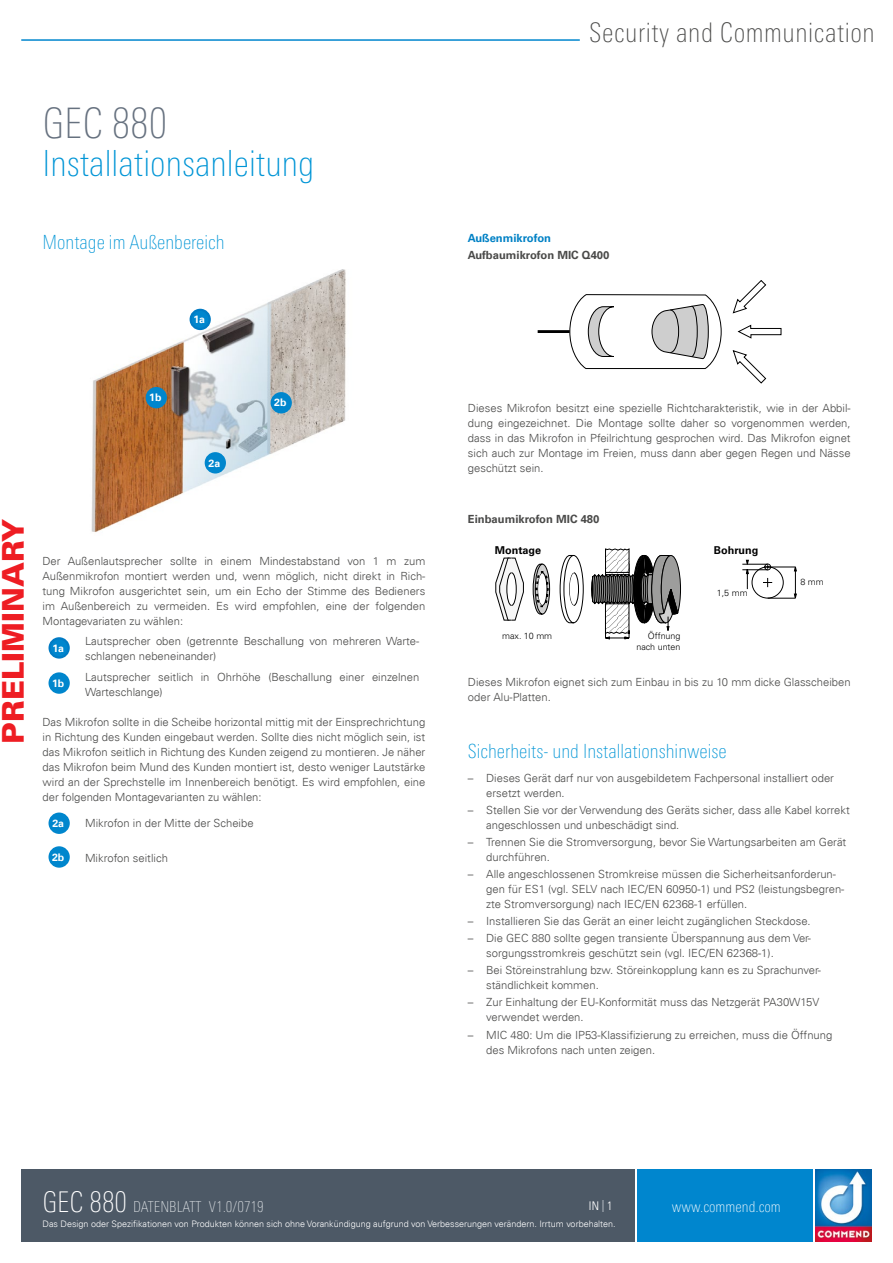
<style>
.page{position:relative;width:893px;height:1263px;background:#fff}
.page>*{position:absolute;margin:0;border:0;box-sizing:border-box;transform-origin:0 0}
.t1{font:100 condensed 42px "Univers Next Pro";color:#66717f}
.t2{font:100 condensed 36px "Univers Next Pro";color:#0095d6}
.t3{font:900 30px "Univers";color:#ee1d23}
.t4{font:100 condensed 27px "Univers Next Pro";letter-spacing:.02em;color:#4a4a49}
.t5{font:100 condensed 19.5px "Univers Next Pro";color:#0095d6}
.t6{font:100 condensed 15px "Univers Next Pro";color:#e0e4e7}
.t7{font:100 condensed 15px "Univers Next Pro";color:#fff}
.t8{font:12px "Univers Com 47 Light Cond";color:#fff}
.t9{font:300 11.25px/15px "Univers Com 45";color:#4a4a49}
.t10{font:700 11.25px "Univers Com 65";color:#4a4a49}
.t11{font:700 11.25px "Univers Com 65";color:#0081c5}
.t12{font:700 10.8px "Univers Com 65";color:#000}
.t13{font:700 10.5px "Univers Com 65";color:#fff}
.t14{font:300 9px "Univers Com 45";color:#fff}
.t15{font:300 8.85px/10.6px "Univers Com 45";color:#000;text-align:right}
.s1{font-size:28.5px;color:#fff}
.s2{color:#e0e4e7}
</style>
<div class="page">
<img style="left:815px;top:1169px;width:57px;height:73px">
<img style="left:91px;top:270px;width:255px;height:263px">
<div style="left:191px;top:310px;width:19px;height:19px;background:#0086ce;border-radius:50%"></div>
<div style="left:190px;top:309px;width:21px;height:21px;border:2px solid #007bc4;border-radius:50%"></div>
<div style="left:147px;top:388px;width:19px;height:19px;background:#0086cd;border-radius:50%"></div>
<div style="left:146px;top:387px;width:21px;height:21px;border:2px solid #0086cd;border-radius:50%"></div>
<div style="left:206px;top:453px;width:19px;height:19px;background:#0086cd;border-radius:50%"></div>
<div style="left:205px;top:452px;width:21px;height:21px;border:2px solid #0086cd;border-radius:50%"></div>
<div style="left:272px;top:393px;width:19px;height:19px;background:#0086cd;border-radius:50%"></div>
<div style="left:271px;top:392px;width:21px;height:21px;border:2px solid #0086cd;border-radius:50%"></div>
<div style="left:21px;top:1169px;width:614px;height:73px;background:#4d5966"></div>
<div style="left:637px;top:1169px;width:176px;height:73px;background:#0086ce"></div>
<hr style="left:21px;top:39px;width:559px;height:2px;background:#0086ce">
<svg style="left:496px;top:558px;width:28px;height:62px"></svg>
<svg style="left:533px;top:564px;width:17px;height:50px"></svg>
<svg style="left:560px;top:549px;width:237px;height:90px"></svg>
<div style="left:50px;top:638px;width:19px;height:19px;background:#0086ce;border-radius:50%"></div>
<div style="left:49px;top:637px;width:21px;height:22px;border:2px solid #007bc4;border-radius:50%"></div>
<div style="left:50px;top:673px;width:19px;height:20px;background:#0086cd;border-radius:50%"></div>
<div style="left:49px;top:672px;width:21px;height:22px;border:2px solid #0086cd;border-radius:50%"></div>
<div style="left:50px;top:814px;width:19px;height:19px;background:#0086cd;border-radius:50%"></div>
<div style="left:49px;top:812px;width:21px;height:22px;border:2px solid #0086cd;border-radius:50%"></div>
<div style="left:50px;top:847px;width:19px;height:19px;background:#0086cd;border-radius:50%"></div>
<div style="left:49px;top:846px;width:21px;height:22px;border:2px solid #0086cd;border-radius:50%"></div>
<svg style="left:570px;top:294px;width:151px;height:75px"></svg>
<hr style="left:538px;top:330px;width:32px;height:3px;background:#000">
<svg style="left:733px;top:280px;width:48px;height:103px"></svg>
<h1 class="t1" style="left:43px;top:99px;width:126px">GEC 880</h1>
<h2 class="t2" style="left:43px;top:143px;width:273px">Installationsanleitung</h2>
<h3 class="t4" style="left:589px;top:17px;width:287px">Security and Communication</h3>
<h3 class="t5" style="left:43px;top:231px;width:184px">Montage im Außenbereich</h3>
<p class="t11" style="left:468px;top:231px;width:85px">Außenmikrofon</p>
<p class="t10" style="left:468px;top:248px;width:143px">Aufbaumikrofon MIC Q400</p>
<p class="t13" style="left:193px;top:313px;width:13px">1a</p>
<p class="t13" style="left:149px;top:391px;width:14px">1b</p>
<p class="t13" style="left:274px;top:396px;width:14px">2b</p>
<p class="t13" style="left:209px;top:457px;width:13px">2a</p>
<h3 class="t3" style="left:2px;top:744px;width:227px;rotate:-90deg">PRELIMINARY</h3>
<p class="t9" style="left:43px;top:554px;width:384px;text-align:justify">Der Außenlautsprecher sollte in einem Mindestabstand von 1 m zum Außenmikrofon montiert werden und, wenn möglich, nicht direkt in Rich&shy;tung Mikrofon ausgerichtet sein, um ein Echo der Stimme des Bedieners im Außenbereich zu vermeiden. Es wird empfohlen, eine der folgenden Montagevariaten zu wählen:</p>
<p class="t13" style="left:52px;top:642px;width:13px">1a</p>
<p class="t9" style="left:85px;top:634px;width:336px">Lautsprecher oben (getrennte Beschallung von mehreren Warte&shy;schlangen nebeneinander)</p>
<p class="t13" style="left:52px;top:677px;width:14px">1b</p>
<p class="t9" style="left:85px;top:669px;width:336px">Lautsprecher seitlich in Ohrhöhe (Beschallung einer einzelnen<br>Warteschlange)</p>
<p class="t9" style="left:43px;top:714px;width:384px;text-align:justify">Das Mikrofon sollte in die Scheibe horizontal mittig mit der Einsprechrichtung in Richtung des Kunden eingebaut werden. Sollte dies nicht möglich sein, ist das Mikrofon seitlich in Richtung des Kunden zeigend zu montieren. Je näher das Mikrofon beim Mund des Kunden montiert ist, desto weniger Lautstärke wird an der Sprechstelle im Innenbereich benötigt. Es wird empfohlen, eine der folgenden Montagevarianten zu wählen:</p>
<p class="t13" style="left:52px;top:817px;width:13px">2a</p>
<p class="t9" style="left:85px;top:816px;width:170px">Mikrofon in der Mitte der Scheibe</p>
<p class="t13" style="left:52px;top:851px;width:14px">2b</p>
<p class="t9" style="left:85px;top:850px;width:84px">Mikrofon seitlich</p>
<p class="t9" style="left:468px;top:401px;width:384px;text-align:justify">Dieses Mikrofon besitzt eine spezielle Richtcharakteristik, wie in der Abbil&shy;dung eingezeichnet. Die Montage sollte daher so vorgenommen werden, dass in das Mikrofon in Pfeilrichtung gesprochen wird. Das Mikrofon eignet sich auch zur Montage im Freien, muss dann aber gegen Regen und Nässe geschützt sein.</p>
<p class="t10" style="left:468px;top:512px;width:133px">Einbaumikrofon MIC 480</p>
<p class="t12" style="left:495px;top:543px;width:48px">Montage</p>
<p class="t12" style="left:714px;top:543px;width:46px">Bohrung</p>
<p class="t15" style="left:502px;top:630px;width:52px">max. 10 mm</p>
<p class="t15" style="left:636px;top:630px;width:46px">Öffnung nach unten</p>
<p class="t15" style="left:717px;top:588px;width:32px">1,5 mm</p>
<p class="t15" style="left:800px;top:577px;width:25px">8 mm</p>
<p class="t9" style="left:468px;top:674px;width:384px">Dieses Mikrofon eignet sich zum Einbau in bis zu 10 mm dicke Glasscheiben oder Alu-Platten.</p>
<h3 class="t5" style="left:468px;top:740px;width:261px">Sicherheits- und Installationshinweise</h3>
<p class="t9" style="left:486px;top:770px;width:349px;text-indent:-18px">– Dieses Gerät darf nur von ausgebildetem Fachpersonal installiert oder ersetzt werden.</p>
<p class="t9" style="left:486px;top:802px;width:365px;text-indent:-18px">– Stellen Sie vor der Verwendung des Geräts sicher, dass alle Kabel korrekt angeschlossen und unbeschädigt sind.</p>
<p class="t9" style="left:486px;top:834px;width:362px;text-indent:-18px">– Trennen Sie die Stromversorgung, bevor Sie Wartungsarbeiten am Gerät durchführen.</p>
<p class="t9" style="left:486px;top:866px;width:360px;text-indent:-18px">– Alle angeschlossenen Stromkreise müssen die Sicherheitsanforderun&shy;gen für ES1 (vgl. SELV nach IEC/EN 60950-1) und PS2 (leistungsbegren&shy;zte Stromversorgung) nach IEC/EN 62368-1 erfüllen.</p>
<p class="t9" style="left:468px;top:913px;width:344px">– Installieren Sie das Gerät an einer leicht zugänglichen Steckdose.</p>
<p class="t9" style="left:486px;top:931px;width:326px;text-indent:-18px">– Die GEC 880 sollte gegen transiente Überspannung aus dem Ver&shy;sorgungsstromkreis geschützt sein (vgl. IEC/EN 62368-1).</p>
<p class="t9" style="left:486px;top:963px;width:336px;text-indent:-18px">– Bei Störeinstrahlung bzw. Störeinkopplung kann es zu Sprachunver&shy;ständlichkeit kommen.</p>
<p class="t9" style="left:486px;top:995px;width:335px;text-indent:-18px">– Zur Einhaltung der EU-Konformität muss das Netzgerät PA30W15V verwendet werden.</p>
<p class="t9" style="left:486px;top:1027px;width:348px;text-indent:-18px">– MIC 480: Um die IP53-Klassifizierung zu erreichen, muss die Öffnung des Mikrofons nach unten zeigen.</p>
<h3 class="t6" style="left:43px;top:1198px;width:223px"><span class="s1">GEC 880</span> DATENBLATT V1.0/0719</h3>
<p class="t8" style="left:589px;top:1198px;width:25px">IN <span class="s2">|</span> 1</p>
<h3 class="t7" style="left:672px;top:1198px;width:111px">www.commend.com</h3>
<p class="t14" style="left:43px;top:1218px;width:575px">Das Design oder Spezifikationen von Produkten können sich ohne Vorankündigung aufgrund von Verbesserungen verändern. Irrtum vorbehalten.</p>
</div>
